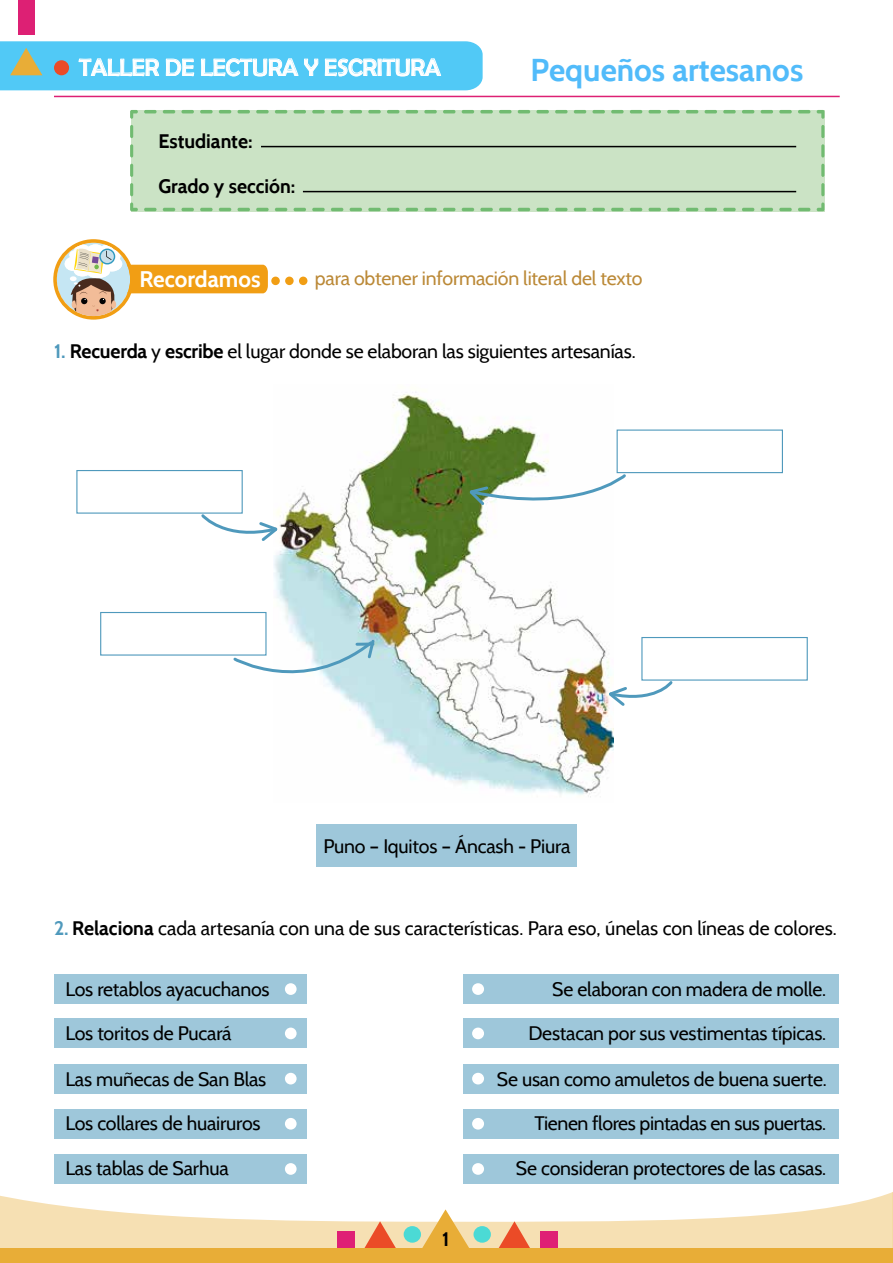
<style>
.page{position:relative;width:893px;height:1263px;background:#fff}
.page>*{position:absolute;margin:0;border:0;box-sizing:border-box;transform-origin:0 0}
.t1{font:700 31.5px "Cabin";color:#51bbfa}
.t2{font:24px "Berlin Sans FB";color:#fff}
.t3{font:700 22.5px "Cabin";color:#fff}
.t4{font:19.5px "Cabin";letter-spacing:-.01em;color:#000}
.t5{font:19.5px "Cabin";letter-spacing:-.01em;color:#bb8937}
.t6{font:700 19.5px "Cabin";color:#000}
.s1{font-weight:700;color:#4f99bc}
.s2{font-weight:700}
</style>
<div class="page">
<div style="left:317px;top:824px;width:260px;height:43px;background:#9ec7da"></div>
<div style="left:54px;top:974px;width:252px;height:30px;background:#9ec7da"></div>
<div style="left:463px;top:974px;width:376px;height:30px;background:#9ec7da"></div>
<div style="left:463px;top:1018px;width:376px;height:30px;background:#9ec7da"></div>
<div style="left:463px;top:1064px;width:376px;height:29px;background:#9ec7da"></div>
<div style="left:463px;top:1109px;width:376px;height:29px;background:#9ec7da"></div>
<div style="left:463px;top:1154px;width:376px;height:30px;background:#9ec7da"></div>
<div style="left:54px;top:1018px;width:252px;height:30px;background:#9ec7da"></div>
<div style="left:54px;top:1109px;width:252px;height:29px;background:#9ec7da"></div>
<div style="left:54px;top:1064px;width:252px;height:29px;background:#9ec7da"></div>
<div style="left:54px;top:1154px;width:252px;height:30px;background:#9ec7da"></div>
<div style="left:271px;top:277px;width:9px;height:8px;background:#f19e14;border-radius:50%"></div>
<div style="left:285px;top:277px;width:9px;height:8px;background:#f19e14;border-radius:50%"></div>
<div style="left:299px;top:277px;width:8px;height:8px;background:#f19e14;border-radius:50%"></div>
<svg style="left:0;top:41px;width:483px;height:49px;background:#64ccf1"></svg>
<hr style="left:54px;top:96px;width:786px;height:1px;background:#dd2074">
<div style="left:18px;top:0;width:17px;height:35px;background:#dd2074"></div>
<svg style="left:53px;top:239px;width:215px;height:81px"></svg>
<img style="left:274px;top:392px;width:340px;height:405px">
<div style="left:76px;top:470px;width:167px;height:44px;border:1px solid #4f99bc"></div>
<div style="left:617px;top:429px;width:166px;height:44px;border:1px solid #4f99bc"></div>
<div style="left:641px;top:637px;width:167px;height:44px;border:1px solid #4f99bc"></div>
<div style="left:100px;top:612px;width:167px;height:44px;border:1px solid #4f99bc"></div>
<svg style="left:200px;top:513px;width:80px;height:31px"></svg>
<svg style="left:606px;top:679px;width:68px;height:30px"></svg>
<svg style="left:467px;top:473px;width:160px;height:41px"></svg>
<svg style="left:232px;top:638px;width:145px;height:58px"></svg>
<svg style="left:357px;top:642px;width:16px;height:4px"></svg>
<svg style="left:0;top:1192px;width:892px;height:57px;fill:#f6e0b3"></svg>
<div style="left:404px;top:1226px;width:17px;height:17px;background:#4bdad5;border-radius:50%"></div>
<svg style="left:364px;top:1221px;width:33px;height:28px"></svg>
<div style="left:337px;top:1231px;width:18px;height:18px;background:#df2075"></div>
<div style="left:473px;top:1226px;width:18px;height:17px;background:#4bdad5;border-radius:50%"></div>
<svg style="left:498px;top:1221px;width:33px;height:28px"></svg>
<div style="left:540px;top:1231px;width:17px;height:18px;background:#df2075"></div>
<div style="left:0;top:1249px;width:893px;height:14px;background:#e8ad37"></div>
<svg style="left:892px;top:1192px;width:1px;height:57px"></svg>
<svg style="left:413px;top:1209px;width:65px;height:40px"></svg>
<div style="left:131px;top:111px;width:693px;height:101px;background:#cbe3c5"></div>
<svg style="left:130px;top:202px;width:8px;height:9px"></svg>
<svg style="left:144px;top:208px;width:666px;height:3px"></svg>
<svg style="left:817px;top:202px;width:7px;height:9px"></svg>
<svg style="left:821px;top:183px;width:3px;height:13px"></svg>
<svg style="left:821px;top:164px;width:3px;height:13px"></svg>
<hr style="left:821px;top:144px;width:3px;height:14px;background:#71bb71;border-radius:2px">
<svg style="left:821px;top:125px;width:3px;height:13px"></svg>
<svg style="left:817px;top:110px;width:7px;height:9px"></svg>
<svg style="left:144px;top:110px;width:666px;height:3px"></svg>
<svg style="left:130px;top:110px;width:8px;height:9px"></svg>
<svg style="left:130px;top:183px;width:3px;height:13px"></svg>
<svg style="left:130px;top:164px;width:3px;height:13px"></svg>
<hr style="left:130px;top:144px;width:3px;height:14px;background:#71bb71;border-radius:2px">
<svg style="left:130px;top:125px;width:3px;height:13px"></svg>
<hr style="left:261px;top:146px;width:535px;height:1px;background:#000">
<hr style="left:303px;top:191px;width:493px;height:1px;background:#000">
<div style="left:285px;top:983px;width:12px;height:12px;background:#fff;border-radius:50%"></div>
<div style="left:472px;top:983px;width:12px;height:12px;background:#fff;border-radius:50%"></div>
<div style="left:285px;top:1073px;width:12px;height:11px;background:#fff;border-radius:50%"></div>
<div style="left:472px;top:1073px;width:12px;height:11px;background:#fff;border-radius:50%"></div>
<div style="left:285px;top:1027px;width:12px;height:12px;background:#fff;border-radius:50%"></div>
<div style="left:472px;top:1027px;width:12px;height:12px;background:#fff;border-radius:50%"></div>
<div style="left:285px;top:1118px;width:12px;height:11px;background:#fff;border-radius:50%"></div>
<div style="left:472px;top:1118px;width:12px;height:11px;background:#fff;border-radius:50%"></div>
<div style="left:285px;top:1163px;width:12px;height:12px;background:#fff;border-radius:50%"></div>
<div style="left:472px;top:1163px;width:12px;height:12px;background:#fff;border-radius:50%"></div>
<p class="t2" style="left:79px;top:54px;width:363px">TALLER DE LECTURA Y ESCRITURA</p>
<h1 class="t1" style="left:531px;top:51px;width:274px">Pequeños artesanos</h1>
<p class="t6" style="left:158px;top:129px;width:96px">Estudiante:</p>
<p class="t6" style="left:158px;top:174px;width:139px">Grado y sección:</p>
<p class="t3" style="left:140px;top:266px;width:123px">Recordamos</p>
<p class="t5" style="left:315px;top:267px;width:329px">para obtener información literal del texto</p>
<p class="t4" style="left:54px;top:339px;width:583px"><span class="s1">1.</span> <span class="s2">Recuerda</span> y <span class="s2">escribe</span> el lugar donde se elaboran las siguientes artesanías.</p>
<p class="t4" style="left:323px;top:835px;width:249px">Puno – Iquitos – Áncash - Piura</p>
<p class="t4" style="left:54px;top:916px;width:784px"><span class="s1">2.</span> <span class="s2">Relaciona</span> cada artesanía con una de sus características. Para eso, únelas con líneas de colores.</p>
<p class="t4" style="left:65px;top:977px;width:206px">Los retablos ayacuchanos</p>
<p class="t4" style="left:552px;top:977px;width:275px">Se elaboran con madera de molle.</p>
<p class="t4" style="left:65px;top:1021px;width:168px">Los toritos de Pucará</p>
<p class="t4" style="left:528px;top:1021px;width:299px">Destacan por sus vestimentas típicas.</p>
<p class="t4" style="left:65px;top:1067px;width:202px">Las muñecas de San Blas</p>
<p class="t4" style="left:497px;top:1067px;width:331px">Se usan como amuletos de buena suerte.</p>
<p class="t4" style="left:65px;top:1111px;width:197px">Los collares de huairuros</p>
<p class="t4" style="left:534px;top:1111px;width:293px">Tienen flores pintadas en sus puertas.</p>
<p class="t4" style="left:65px;top:1156px;width:165px">Las tablas de Sarhua</p>
<p class="t4" style="left:516px;top:1156px;width:312px">Se consideran protectores de las casas.</p>
<p class="t6" style="left:442px;top:1227px;width:9px">1</p>
</div>
